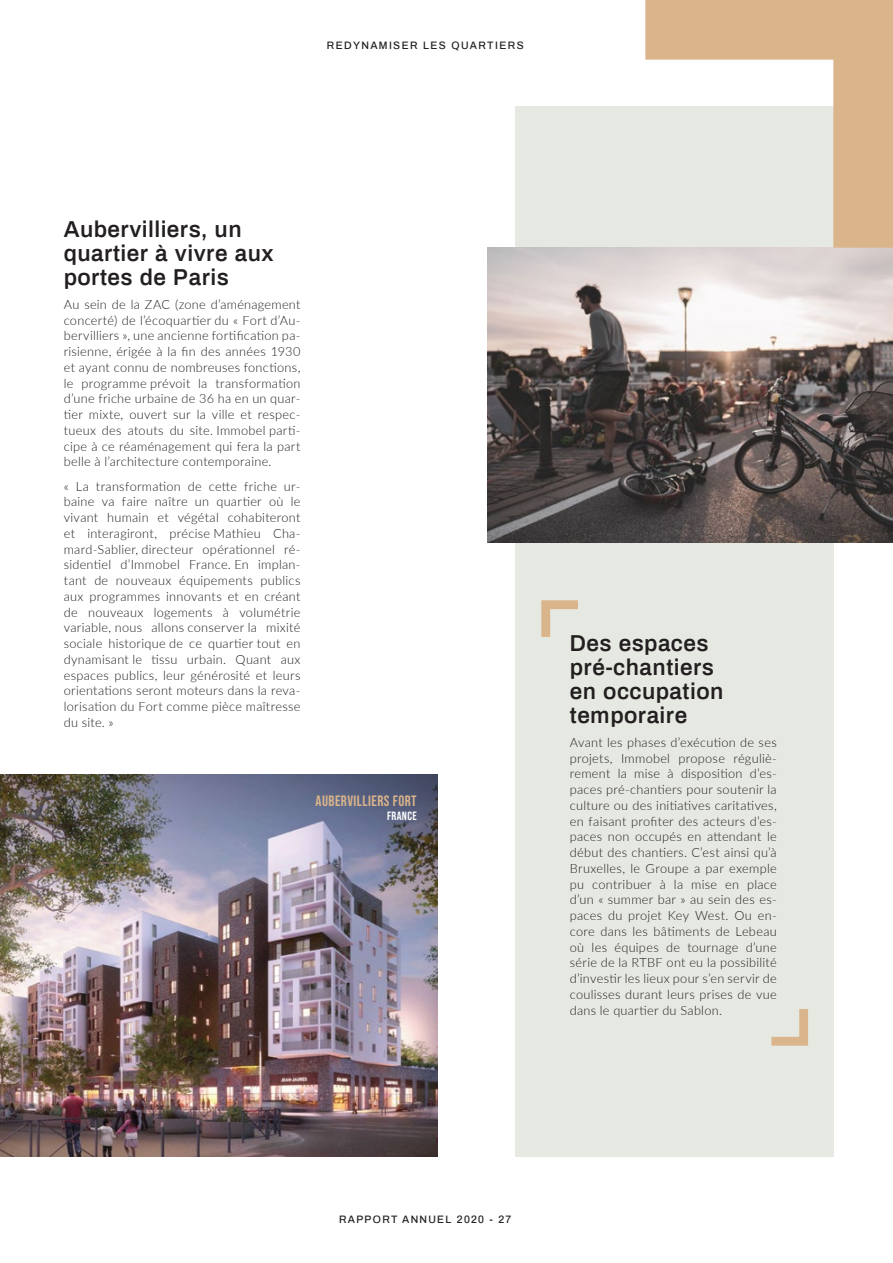
<style>
.page{position:relative;width:893px;height:1263px;background:#fff}
.page>*{position:absolute;margin:0;border:0;box-sizing:border-box;transform-origin:0 0}
.t1{font:600 22.5px/24px "Archivo";letter-spacing:.02em;color:#231f20}
.t2{font:15px "Bebas Neue";letter-spacing:.03em;color:#dab48b}
.t3{font:300 12.75px/15.8px "Lato";letter-spacing:.02em;color:#231f20;text-align:justify}
.t4{font:12px "Bebas Neue";letter-spacing:.03em;color:#fff}
.t5{font:500 10.5px "Archivo";letter-spacing:.13em;color:#231f20}
</style>
<div class="page">
<div style="left:514px;top:106px;width:319px;height:1051px;background:#e6e9e1"></div>
<img style="left:488px;top:248px;width:405px;height:295px">
<img style="left:0;top:775px;width:438px;height:382px">
<svg style="left:645px;top:0;width:248px;height:248px"></svg>
<svg style="left:541px;top:600px;width:37px;height:37px"></svg>
<svg style="left:771px;top:1009px;width:37px;height:37px"></svg>
<p class="t5" style="left:327px;top:38px;width:198px">REDYNAMISER LES QUARTIERS</p>
<h1 class="t1" style="left:64px;top:216px;width:211px">Aubervilliers, un quartier à vivre aux portes de Paris</h1>
<p class="t3" style="left:64px;top:296px;width:238px">Au sein de la ZAC (zone d’aménagement concerté) de l’écoquartier du « Fort d’Au&shy;bervilliers », une ancienne fortification pa&shy;risienne, érigée à la fin des années 1930 et ayant connu de nombreuses fonctions, le programme prévoit la transformation d’une friche urbaine de 36 ha en un quar&shy;tier mixte, ouvert sur la ville et respec&shy;tueux des atouts du site. Immobel parti&shy;cipe à ce réaménagement qui fera la part belle à l’architecture contemporaine.</p>
<p class="t3" style="left:64px;top:478px;width:238px">« La transformation de cette friche ur&shy;baine va faire naître un quartier où le vivant humain et végétal cohabiteront et interagiront, précise Mathieu Cha&shy;mard-Sablier, directeur opérationnel ré&shy;sidentiel d’Immobel France. En implan&shy;tant de nouveaux équipements publics aux programmes innovants et en créant de nouveaux logements à volumétrie variable, nous allons conserver la mixité sociale historique de ce quartier tout en dynamisant le tissu urbain. Quant aux espaces publics, leur générosité et leurs orientations seront moteurs dans la reva&shy;lorisation du Fort comme pièce maîtresse du site. »</p>
<p class="t2" style="left:316px;top:793px;width:103px">AUBERVILLIERS FORT</p>
<p class="t4" style="left:387px;top:809px;width:31px">FRANCE</p>
<h1 class="t1" style="left:570px;top:629px;width:155px">Des espaces pré-chantiers en occupation temporaire</h1>
<p class="t3" style="left:570px;top:734px;width:208px">Avant les phases d’exécution de ses projets, Immobel propose réguliè&shy;rement la mise à disposition d’es&shy;paces pré-chantiers pour soutenir la culture ou des initiatives caritatives, en faisant profiter des acteurs d’es&shy;paces non occupés en attendant le début des chantiers. C’est ainsi qu’à Bruxelles, le Groupe a par exemple pu contribuer à la mise en place d’un « summer bar » au sein des es&shy;paces du projet Key West. Ou en&shy;core dans les bâtiments de Lebeau où les équipes de tournage d’une série de la RTBF ont eu la possibilité d’investir les lieux pour s’en servir de coulisses durant leurs prises de vue dans le quartier du Sablon.</p>
<p class="t5" style="left:339px;top:1211px;width:174px">RAPPORT ANNUEL 2020 - 27</p>
</div>
